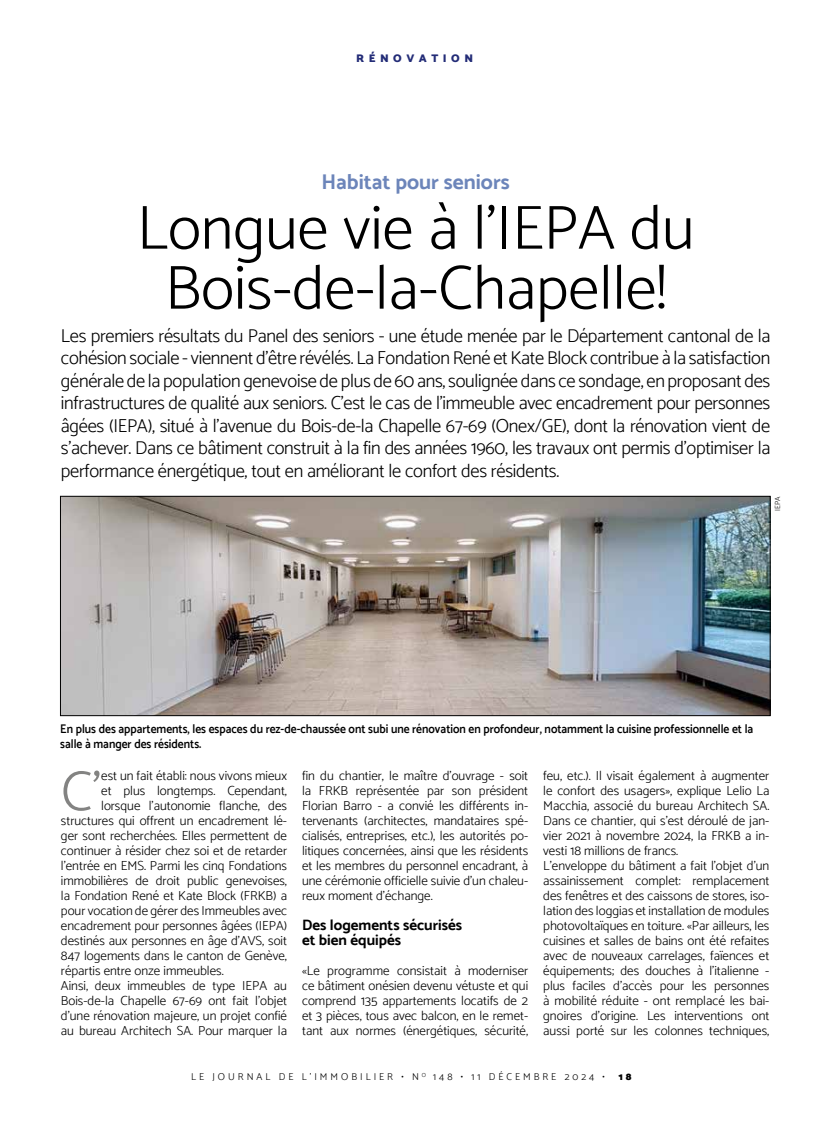
<style>
.page{position:relative;width:830px;height:1134px;background:#fff}
.page>*{position:absolute;margin:0;border:0;box-sizing:border-box;transform-origin:0 0}
.t1{font:300 62.5px/60px "Catamaran";color:#000;text-align:center}
.t2{font:300 56.38px "Catamaran";color:#838382}
.t3{font:700 21.25px "Catamaran";color:#6c85ba}
.t4{font:300 18.75px/22.5px "Catamaran";letter-spacing:-.015em;color:#000;text-align:justify}
.t5{font:700 15px/15px "Catamaran";color:#000}
.t6{font:300 13.12px/15px "Catamaran";color:#000;text-align:justify}
.t7{font:600 12.5px/15px "Catamaran";color:#000;scale:.92 1}
.t8{font:900 11.25px "Catamaran";letter-spacing:.4em;color:#232c77}
.t9{font:300 10px "Catamaran";letter-spacing:.3em;color:#000}
.t10{font:900 10px "Catamaran";color:#000}
.t11{font:300 7.5px "Catamaran";color:#000}
</style>
<div class="page">
<img style="left:62px;top:498px;width:706px;height:216px">
<div style="left:60px;top:496px;width:710px;height:220px;border:1px solid #000"></div>
<p class="t8" style="left:356px;top:51px;width:118px">RÉNOVATION</p>
<h3 class="t3" style="left:321px;top:169px;width:190px">Habitat pour seniors</h3>
<h1 class="t1" style="left:137px;top:197px;width:558px">Longue vie à l’IEPA du<br>Bois-de-la-Chapelle!</h1>
<p class="t4" style="left:61px;top:324px;width:710px">Les premiers résultats du Panel des seniors - une étude menée par le Département cantonal de la cohésion sociale - viennent d’être révélés. La Fondation René et Kate Block contribue à la satisfaction générale de la population genevoise de plus de 60 ans, soulignée dans ce sondage, en proposant des infrastructures de qualité aux seniors. C’est le cas de l’immeuble avec encadrement pour personnes âgées (IEPA), situé à l’avenue du Bois-de-la Chapelle 67-69 (Onex/GE), dont la rénovation vient de s’achever. Dans ce bâtiment construit à la fin des années 1960, les travaux ont permis d’optimiser la performance énergétique, tout en améliorant le confort des résidents.</p>
<p class="t11" style="left:772px;top:511px;width:16px;rotate:-90deg">IEPA</p>
<p class="t7" style="left:60px;top:722px;width:754px">En plus des appartements, les espaces du rez-de-chaussée ont subi une rénovation en profondeur, notamment la cuisine professionnelle et la salle à manger des résidents.</p>
<h2 class="t2" style="left:61px;top:758px;width:42px">C’</h2>
<p class="t6" style="left:101px;top:768px;width:187px">est un fait établi: nous vivons mieux</p>
<p class="t6" style="left:101px;top:783px;width:187px">et plus longtemps. Cependant,</p>
<p class="t6" style="left:101px;top:798px;width:187px">lorsque l’autonomie flanche, des</p>
<p class="t6" style="left:61px;top:813px;width:227px">structures qui offrent un encadrement lé-</p>
<p class="t6" style="left:61px;top:828px;width:227px">ger sont recherchées. Elles permettent de</p>
<p class="t6" style="left:61px;top:843px;width:227px">continuer à résider chez soi et de retarder</p>
<p class="t6" style="left:61px;top:858px;width:227px">l’entrée en EMS. Parmi les cinq Fondations</p>
<p class="t6" style="left:61px;top:873px;width:227px">immobilières de droit public genevoises,</p>
<p class="t6" style="left:61px;top:888px;width:227px">la Fondation René et Kate Block (FRKB) a</p>
<p class="t6" style="left:61px;top:903px;width:227px">pour vocation de gérer des Immeubles avec</p>
<p class="t6" style="left:61px;top:918px;width:227px">encadrement pour personnes âgées (IEPA)</p>
<p class="t6" style="left:61px;top:933px;width:227px">destinés aux personnes en âge d'AVS, soit</p>
<p class="t6" style="left:61px;top:948px;width:227px">847 logements dans le canton de Genève,</p>
<p class="t6" style="left:61px;top:963px;width:164px">répartis entre onze immeubles.</p>
<p class="t6" style="left:61px;top:978px;width:227px">Ainsi, deux immeubles de type IEPA au</p>
<p class="t6" style="left:61px;top:993px;width:227px">Bois-de-la Chapelle 67-69 ont fait l’objet</p>
<p class="t6" style="left:61px;top:1008px;width:227px">d’une rénovation majeure, un projet confié</p>
<p class="t6" style="left:61px;top:1023px;width:227px">au bureau Architech SA. Pour marquer la</p>
<p class="t6" style="left:302px;top:768px;width:227px">fin du chantier, le maître d’ouvrage - soit la FRKB représentée par son président Florian Barro - a convié les différents in&shy;tervenants (architectes, mandataires spé&shy;cialisés, entreprises, etc.), les autorités po&shy;litiques concernées, ainsi que les résidents et les membres du personnel encadrant, à une cérémonie officielle suivie d’un chaleu&shy;reux moment d’échange.</p>
<p class="t5" style="left:302px;top:917px;width:162px">Des logements sécurisés et bien équipés</p>
<p class="t6" style="left:302px;top:963px;width:227px">«Le programme consistait à moderniser ce bâtiment onésien devenu vétuste et qui comprend 135 appartements locatifs de 2 et 3 pièces, tous avec balcon, en le remet&shy;tant aux normes (énergétiques, sécurité,</p>
<p class="t6" style="left:543px;top:768px;width:227px;text-align:left">feu, etc.). Il visait également à augmenter le confort des usagers», explique Lelio La Macchia, associé du bureau Architech SA.<br>Dans ce chantier, qui s’est déroulé de jan&shy;vier 2021 à novembre 2024, la FRKB a in&shy;vesti 18 millions de francs.<br>L’enveloppe du bâtiment a fait l’objet d’un assainissement complet: remplacement des fenêtres et des caissons de stores, iso&shy;lation des loggias et installation de modules photovoltaïques en toiture. «Par ailleurs, les cuisines et salles de bains ont été refaites avec de nouveaux carrelages, faïences et équipements; des douches à l’italienne - plus faciles d’accès pour les personnes à mobilité réduite - ont remplacé les bai&shy;gnoires d’origine. Les interventions ont aussi porté sur les colonnes techniques,</p>
<p class="t9" style="left:191px;top:1071px;width:415px">LE JOURNAL DE L’IMMOBILIER • N <sup>O</sup> 148 • 11 DÉCEMBRE 2024 •</p>
<p class="t10" style="left:618px;top:1071px;width:15px">1 8</p>
</div>
